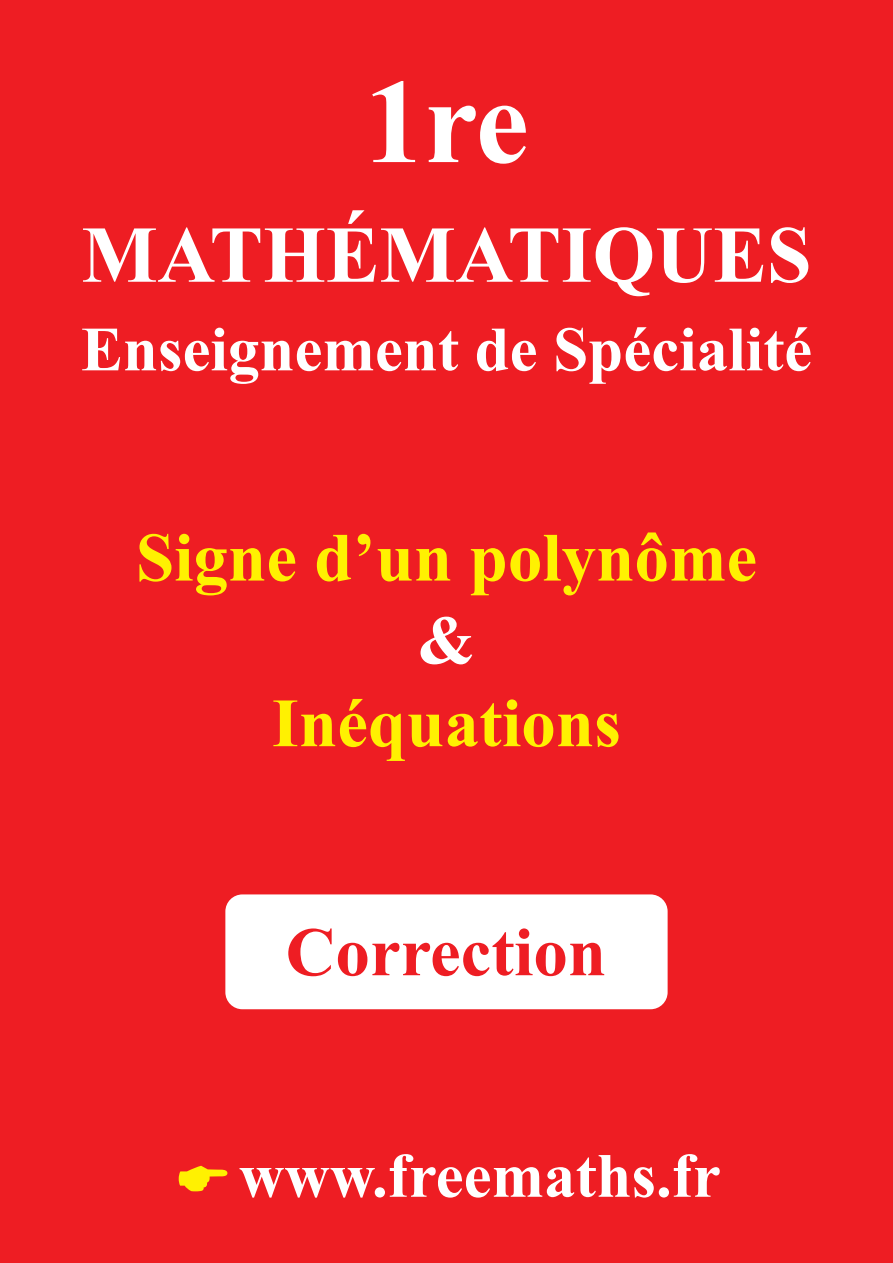
<style>
.page{position:relative;width:893px;height:1263px;background:#ee1d23}
.page>*{position:absolute;margin:0;border:0;box-sizing:border-box;transform-origin:0 0}
.t1{font:700 120px "Times New Roman";color:#fff}
.t2{font:700 80.4px "Times New Roman";color:#fff}
.t3{font:700 69px "Times New Roman";color:#fff101}
.t4{font:700 69px "Times New Roman";color:#ee1d23}
.t5{font:700 69px "Times New Roman";color:#fff}
.t6{font:700 63px "Times New Roman";color:#fff}
</style>
<div class="page">
<div style="left:225px;top:894px;width:443px;height:115px;background:#fff;border-radius:17px"></div>
<h1 class="t1" style="left:364px;top:39px;width:166px">1re</h1>
<p class="t2" style="left:81px;top:199px;width:732px">MATHÉMATIQUES</p>
<p class="t6" style="left:81px;top:306px;width:733px">Enseignement de Spécialité</p>
<p class="t3" style="left:136px;top:510px;width:623px">Signe d’un polynôme</p>
<p class="t5" style="left:418px;top:592px;width:59px">&amp;</p>
<p class="t3" style="left:272px;top:675px;width:350px">Inéquations</p>
<p class="t4" style="left:286px;top:904px;width:322px">Correction</p>
<p class="t6" style="left:239px;top:1132px;width:483px">www.freemaths.fr</p>
</div>
